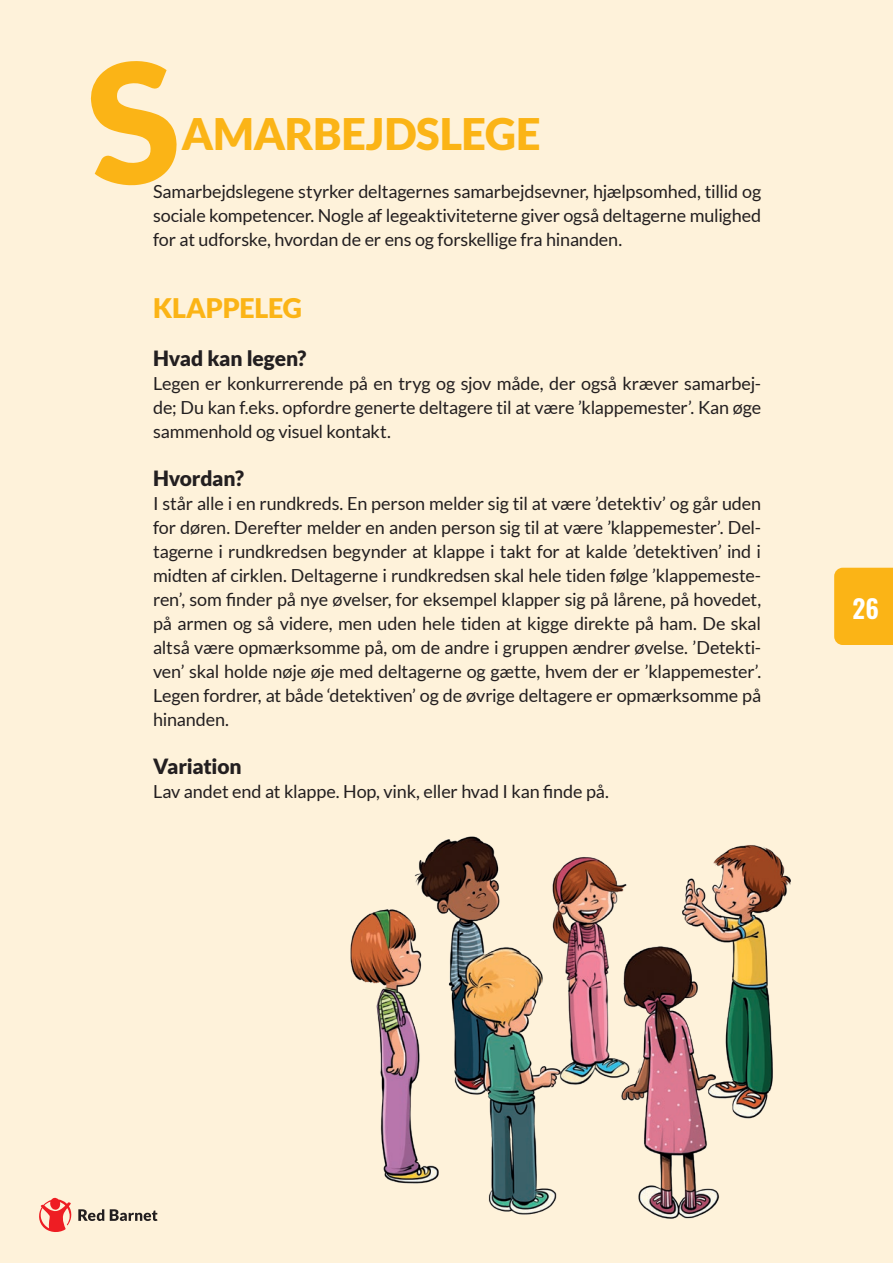
<style>
.page{position:relative;width:893px;height:1263px;background:#fef2da}
.page>*{position:absolute;margin:0;border:0;box-sizing:border-box;transform-origin:0 0}
.t1{font:900 43.5px "Lato";letter-spacing:-.01em;color:#fbb416}
.t2{font:900 27px "Lato";letter-spacing:-.015em;color:#fbb416}
.t3{font:600 25.5px "Oswald";color:#fff}
.t4{font:900 21px "Lato";letter-spacing:-.01em;color:#231f20}
.t5{font:18px/24px "Lato";letter-spacing:-.01em;color:#231f20;text-align:justify}
</style>
<div class="page">
<svg style="left:110px;top:1209px;width:48px;height:12px"></svg>
<svg style="left:39px;top:1198px;width:65px;height:34px"></svg>
<img style="left:350px;top:836px;width:441px;height:383px">
<div style="left:834px;top:568px;width:59px;height:77px;background:#fbb416"></div>
<h1 class="t1" style="left:182px;top:109px;width:361px">AMARBEJDSLEGE</h1>
<p class="t5" style="left:153px;top:179px;width:610px">Samarbejdslegene styrker deltagernes samarbejdsevner, hjælpsomhed, tillid og sociale kompetencer. Nogle af legeaktiviteterne giver også deltagerne mulighed for at udforske, hvordan de er ens og forskellige fra hinanden.</p>
<h2 class="t2" style="left:153px;top:292px;width:151px">KLAPPELEG</h2>
<p class="t4" style="left:153px;top:346px;width:155px">Hvad kan legen?</p>
<p class="t5" style="left:153px;top:371px;width:610px">Legen er konkurrerende på en tryg og sjov måde, der også kræver samarbej&shy;de; Du kan f.eks. opfordre generte deltagere til at være ’klappemester’. Kan øge sammenhold og visuel kontakt.</p>
<p class="t4" style="left:153px;top:466px;width:92px">Hvordan?</p>
<p class="t5" style="left:153px;top:491px;width:610px">I står alle i en rundkreds. En person melder sig til at være ’detektiv’ og går uden for døren. Derefter melder en anden person sig til at være ’klappemester’. Del&shy;tagerne i rundkredsen begynder at klappe i takt for at kalde ’detektiven’ ind i midten af cirklen. Deltagerne i rundkredsen skal hele tiden følge ’klappemeste&shy;ren’, som finder på nye øvelser, for eksempel klapper sig på lårene, på hovedet, på armen og så videre, men uden hele tiden at kigge direkte på ham. De skal altså være opmærksomme på, om de andre i gruppen ændrer øvelse. ’Detekti&shy;ven’ skal holde nøje øje med deltagerne og gætte, hvem der er ’klappemester’.<br>Legen fordrer, at både ‘detektiven’ og de øvrige deltagere er opmærksomme på hinanden.</p>
<p class="t4" style="left:153px;top:754px;width:90px">Variation</p>
<p class="t5" style="left:153px;top:779px;width:457px">Lav andet end at klappe. Hop, vink, eller hvad I kan finde på.</p>
<h3 class="t3" style="left:853px;top:586px;width:28px">26</h3>
</div>
